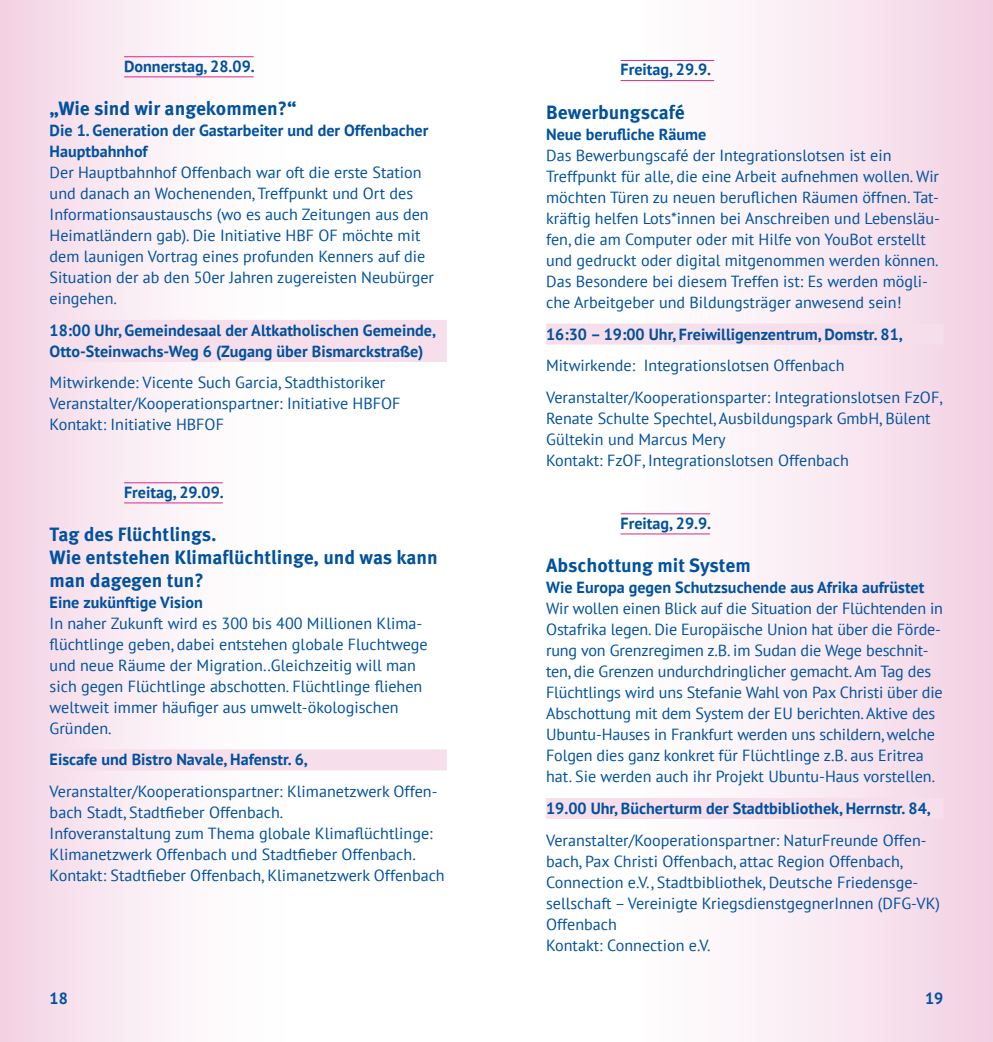
<style>
.page{position:relative;width:993px;height:1042px;background:#fff}
.page>*{position:absolute;margin:0;border:0;box-sizing:border-box;transform-origin:0 0}
.t1{font:700 19.25px/22.8px "Meta Pro";color:#00519e}
.t2{font:16.1px/21px "PT Sans";color:#00519e}
.t3{font:700 16.1px/21px "PT Sans";color:#00519e}
</style>
<div class="page">
<div style="left:0;top:0;width:348px;height:1042px;background:linear-gradient(to right,#f4d8e7,#fff)"></div>
<div style="left:645px;top:0;width:347px;height:1042px;background:linear-gradient(to right,#fff,#f3d2e4)"></div>
<hr style="left:124px;top:76px;width:129px;height:1px;background:#d42b86">
<div style="left:50px;top:320px;width:396px;height:21px;background:#f6deeb"></div>
<div style="left:50px;top:341px;width:396px;height:21px;background:#f6deeb"></div>
<hr style="left:124px;top:502px;width:99px;height:1px;background:#d42b86">
<div style="left:50px;top:749px;width:396px;height:21px;background:#f6deeb"></div>
<hr style="left:124px;top:56px;width:129px;height:1px;background:#d42b86">
<hr style="left:124px;top:482px;width:99px;height:1px;background:#d42b86">
<hr style="left:620px;top:80px;width:94px;height:1px;background:#d42b86">
<div style="left:546px;top:324px;width:397px;height:21px;background:#f6deeb"></div>
<hr style="left:620px;top:533px;width:89px;height:1px;background:#d42b86">
<div style="left:546px;top:798px;width:397px;height:21px;background:#f6deeb"></div>
<hr style="left:620px;top:60px;width:94px;height:1px;background:#d42b86">
<hr style="left:620px;top:513px;width:89px;height:1px;background:#d42b86">
<p class="t3" style="left:124px;top:55px;width:132px">Donnerstag, 28.09.</p>
<p class="t1" style="left:50px;top:96px;width:248px">„Wie sind wir angekommen?“</p>
<p class="t3" style="left:50px;top:120px;width:380px">Die 1. Generation der Gastarbeiter und der Offenbacher<br>Hauptbahnhof</p>
<p class="t2" style="left:50px;top:162px;width:386px">Der Hauptbahnhof Offenbach war oft die erste Station und danach an Wochenenden, Treffpunkt und Ort des Informationsaustauschs (wo es auch Zeitungen aus den Heimatländern gab). Die Initiative HBF OF möchte mit dem launigen Vortrag eines profunden Kenners auf die Situation der ab den 50er Jahren zugereisten Neubürger eingehen.</p>
<p class="t3" style="left:50px;top:319px;width:387px">18:00 Uhr, Gemeindesaal der Altkatholischen Gemeinde,<br>Otto-Steinwachs-Weg 6 (Zugang über Bismarckstraße)</p>
<p class="t2" style="left:50px;top:372px;width:352px">Mitwirkende: Vicente Such Garcia, Stadthistoriker<br>Veranstalter/Kooperationspartner: Initiative HBFOF<br>Kontakt: Initiative HBFOF</p>
<p class="t3" style="left:124px;top:481px;width:101px">Freitag, 29.09.</p>
<p class="t1" style="left:50px;top:522px;width:389px">Tag des Flüchtlings.<br>Wie entstehen Klimaflüchtlinge, und was kann man dagegen tun?</p>
<p class="t3" style="left:50px;top:591px;width:155px">Eine zukünftige Vision</p>
<p class="t2" style="left:50px;top:612px;width:379px">In naher Zukunft wird es 300 bis 400 Millionen Klima&shy;flüchtlinge geben, dabei entstehen globale Fluchtwege und neue Räume der Migration..Gleichzeitig will man sich gegen Flüchtlinge abschotten. Flüchtlinge fliehen weltweit immer häufiger aus umwelt-ökologischen Gründen.</p>
<p class="t3" style="left:50px;top:749px;width:259px">Eiscafe und Bistro Navale, Hafenstr. 6,</p>
<p class="t2" style="left:50px;top:780px;width:396px">Veranstalter/Kooperationspartner: Klimanetzwerk Offen&shy;bach Stadt, Stadtfieber Offenbach.<br>Infoveranstaltung zum Thema globale Klimaflüchtlinge:<br>Klimanetzwerk Offenbach und Stadtfieber Offenbach.<br>Kontakt: Stadtfieber Offenbach, Klimanetzwerk Offenbach</p>
<p class="t3" style="left:620px;top:59px;width:92px">Freitag, 29.9.</p>
<p class="t1" style="left:546px;top:100px;width:140px">Bewerbungscafé</p>
<p class="t3" style="left:546px;top:124px;width:162px">Neue berufliche Räume</p>
<p class="t2" style="left:546px;top:145px;width:395px">Das Bewerbungscafé der Integrationslotsen ist ein Treffpunkt für alle, die eine Arbeit aufnehmen wollen. Wir möchten Türen zu neuen beruflichen Räumen öffnen. Tat&shy;kräftig helfen Lots*innen bei Anschreiben und Lebensläu&shy;fen, die am Computer oder mit Hilfe von YouBot erstellt und gedruckt oder digital mitgenommen werden können.<br>Das Besondere bei diesem Treffen ist: Es werden mögli&shy;che Arbeitgeber und Bildungsträger anwesend sein!</p>
<p class="t3" style="left:546px;top:323px;width:358px">16:30 – 19:00 Uhr, Freiwilligenzentrum, Domstr. 81,</p>
<p class="t2" style="left:546px;top:349px;width:397px;line-height:31.5px">Mitwirkende: Integrationslotsen Offenbach<br>Veranstalter/Kooperationsparter: Integrationslotsen FzOF,</p>
<p class="t2" style="left:546px;top:407px;width:386px">Renate Schulte Spechtel, Ausbildungspark GmbH, Bülent<br>Gültekin und Marcus Mery<br>Kontakt: FzOF, Integrationslotsen Offenbach</p>
<p class="t3" style="left:620px;top:512px;width:92px">Freitag, 29.9.</p>
<p class="t1" style="left:546px;top:553px;width:206px">Abschottung mit System</p>
<p class="t3" style="left:546px;top:577px;width:379px">Wie Europa gegen Schutzsuchende aus Afrika aufrüstet</p>
<p class="t2" style="left:546px;top:598px;width:398px">Wir wollen einen Blick auf die Situation der Flüchtenden in Ostafrika legen. Die Europäische Union hat über die Förde&shy;rung von Grenzregimen z.B. im Sudan die Wege beschnit&shy;ten, die Grenzen undurchdringlicher gemacht. Am Tag des Flüchtlings wird uns Stefanie Wahl von Pax Christi über die Abschottung mit dem System der EU berichten. Aktive des Ubuntu-Hauses in Frankfurt werden uns schildern, welche Folgen dies ganz konkret für Flüchtlinge z.B. aus Eritrea hat. Sie werden auch ihr Projekt Ubuntu-Haus vorstellen.</p>
<p class="t3" style="left:546px;top:797px;width:386px">19.00 Uhr, Bücherturm der Stadtbibliothek, Herrnstr. 84,</p>
<p class="t2" style="left:546px;top:829px;width:395px">Veranstalter/Kooperationspartner: NaturFreunde Offen&shy;bach, Pax Christi Offenbach, attac Region Offenbach, Connection e.V., Stadtbibliothek, Deutsche Friedensge&shy;sellschaft – Vereinigte KriegsdienstgegnerInnen (DFG-VK)<br>Offenbach<br>Kontakt: Connection e.V.</p>
<p class="t3" style="left:50px;top:988px;width:20px">18</p>
<p class="t3" style="left:924px;top:988px;width:20px">19</p>
</div>
